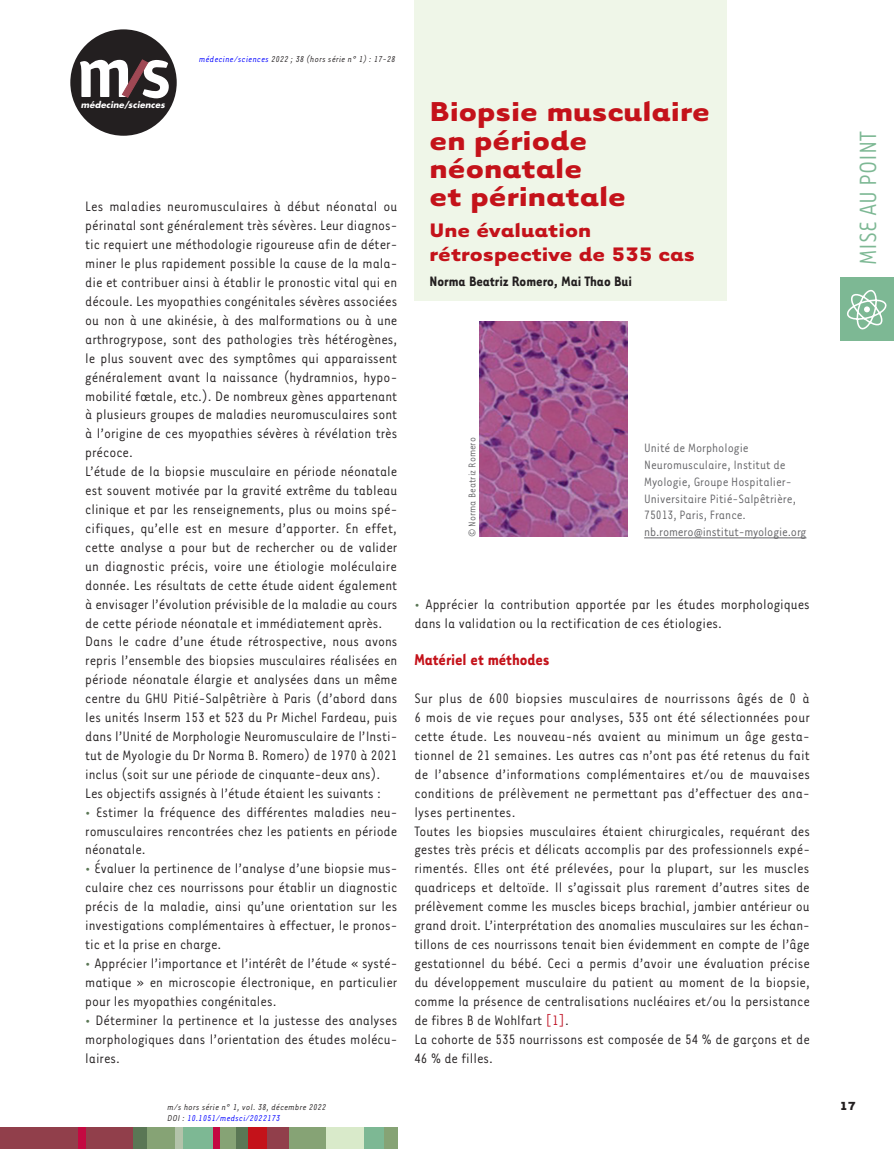
<style>
.page{position:relative;width:894px;height:1149px;background:#fff}
.page>*{position:absolute;margin:0;border:0;box-sizing:border-box;transform-origin:0 0}
.t1{font:700 31.5px/28.2px "Tarzana Wide";color:#c4121a}
.t2{font:27px "Tarzana Narrow";color:#7db894}
.t3{font:700 22.5px/24px "Tarzana Wide";color:#c4121a}
.t4{font:700 18px "Tarzana Narrow";color:#c4121a}
.t5{font:15.75px/18.9px "Tarzana Narrow";color:#231f20;text-align:justify}
.t6{font:700 15.75px "Tarzana Narrow";color:#231f20}
.t7{font:13.95px/17px "Tarzana Narrow";color:#636366}
.t8{font:700 13.5px "Tarzana Wide";color:#231f20}
.t9{font:11.25px "Tarzana Narrow";color:#636366}
.t10{font:italic 9.75px/11.7px "Tarzana Narrow";letter-spacing:.025em;color:#231f20}
.t11{font:italic 700 8.55px "Futura";letter-spacing:.01em;color:#fff}
.s1{color:#00f}
.s2{color:#5a7755}
.s3{color:#c11527}
</style>
<div class="page">
<div style="left:70px;top:29px;width:107px;height:107px;background:#231f20;border-radius:50%"></div>
<svg style="left:80px;top:60px;width:89px;height:38px"></svg>
<div style="left:0;top:1127px;width:134px;height:21px;background:#913f4b"></div>
<div style="left:235px;top:1127px;width:13px;height:21px;background:#5a7755"></div>
<div style="left:78px;top:1127px;width:7px;height:21px;background:#c40941"></div>
<div style="left:133px;top:1127px;width:22px;height:21px;background:#5a7755"></div>
<div style="left:147px;top:1127px;width:30px;height:21px;background:#86a375"></div>
<div style="left:175px;top:1127px;width:9px;height:21px;background:#b3c3aa"></div>
<div style="left:183px;top:1127px;width:30px;height:21px;background:#7db894"></div>
<div style="left:217px;top:1127px;width:19px;height:21px;background:#86a375"></div>
<div style="left:213px;top:1127px;width:6px;height:21px;background:#c40941"></div>
<div style="left:248px;top:1127px;width:27px;height:21px;background:#c4121a"></div>
<div style="left:287px;top:1127px;width:39px;height:21px;background:#86a375"></div>
<div style="left:267px;top:1127px;width:21px;height:21px;background:#913f4b"></div>
<div style="left:326px;top:1127px;width:38px;height:21px;background:#d9eaca"></div>
<div style="left:364px;top:1127px;width:20px;height:21px;background:#7db894"></div>
<div style="left:383px;top:1127px;width:14px;height:21px;background:#86a375"></div>
<div style="left:840px;top:277px;width:53px;height:63px;background:#7db894"></div>
<svg style="left:847px;top:290px;width:39px;height:39px"></svg>
<img style="left:479px;top:321px;width:148px;height:215px">
<hr style="left:644px;top:537px;width:162px;height:1px;background:#636366">
<div style="left:414px;top:0;width:312px;height:301px;background:#eff6e8"></div>
<p class="t11" style="left:81px;top:99px;width:85px">médecine/sciences</p>
<p class="t10" style="left:199px;top:53px;width:198px"><span class="s1">médecine/sciences</span> 2022 ; 38 (hors série n° 1) : 17-28</p>
<p class="t5" style="left:85px;top:196px;width:314px;text-align:left">Les maladies neuromusculaires à début néonatal ou périnatal sont généralement très sévères. Leur diagnos&shy;tic requiert une méthodologie rigoureuse afin de déter&shy;miner le plus rapidement possible la cause de la mala&shy;die et contribuer ainsi à établir le pronostic vital qui en découle. Les myopathies congénitales sévères associées ou non à une akinésie, à des malformations ou à une arthrogrypose, sont des pathologies très hétérogènes, le plus souvent avec des symptômes qui apparaissent généralement avant la naissance (hydramnios, hypo&shy;mobilité fœtale, etc.). De nombreux gènes appartenant à plusieurs groupes de maladies neuromusculaires sont à l’origine de ces myopathies sévères à révélation très précoce.<br>L’étude de la biopsie musculaire en période néonatale est souvent motivée par la gravité extrême du tableau clinique et par les renseignements, plus ou moins spé&shy;cifiques, qu’elle est en mesure d’apporter. En effet, cette analyse a pour but de rechercher ou de valider un diagnostic précis, voire une étiologie moléculaire donnée. Les résultats de cette étude aident également à envisager l’évolution prévisible de la maladie au cours de cette période néonatale et immédiatement après.<br>Dans le cadre d’une étude rétrospective, nous avons repris l’ensemble des biopsies musculaires réalisées en période néonatale élargie et analysées dans un même centre du GHU Pitié-Salpêtrière à Paris (d’abord dans les unités Inserm 153 et 523 du Pr Michel Fardeau, puis dans l’Unité de Morphologie Neuromusculaire de l’Insti&shy;tut de Myologie du Dr Norma B. Romero) de 1970 à 2021 inclus (soit sur une période de cinquante-deux ans).<br>Les objectifs assignés à l’étude étaient les suivants :</p>
<p class="t5" style="left:85px;top:801px;width:313px"><span class="s2">•</span> Estimer la fréquence des différentes maladies neu&shy;romusculaires rencontrées chez les patients en période néonatale.</p>
<p class="t5" style="left:85px;top:858px;width:313px"><span class="s2">•</span> Évaluer la pertinence de l’analyse d’une biopsie mus&shy;culaire chez ces nourrissons pour établir un diagnostic précis de la maladie, ainsi qu’une orientation sur les investigations complémentaires à effectuer, le pronos&shy;tic et la prise en charge.</p>
<p class="t5" style="left:85px;top:952px;width:313px"><span class="s2">•</span> Apprécier l’importance et l’intérêt de l’étude « systé&shy;matique » en microscopie électronique, en particulier pour les myopathies congénitales.</p>
<p class="t5" style="left:85px;top:1009px;width:313px"><span class="s2">•</span> Déterminer la pertinence et la justesse des analyses morphologiques dans l’orientation des études molécu&shy;laires.</p>
<p class="t10" style="left:167px;top:1100px;width:160px">m/s hors série n° 1, vol. 38, décembre 2022<br>DOI : <span class="s1">10.1051/medsci/2022173</span></p>
<h1 class="t1" style="left:429px;top:96px;width:282px">Biopsie musculaire en période néonatale<br>et périnatale</h1>
<h3 class="t3" style="left:429px;top:216px;width:267px">Une évaluation rétrospective de 535 cas</h3>
<p class="t6" style="left:429px;top:271px;width:204px">Norma Beatriz Romero, Mai Thao Bui</p>
<p class="t9" style="left:465px;top:537px;width:101px;rotate:-90deg">© Norma Beatriz Romero</p>
<p class="t7" style="left:644px;top:438px;width:164px">Unité de Morphologie<br>Neuromusculaire, Institut de<br>Myologie, Groupe Hospitalier-<br>Universitaire Pitié-Salpêtrière,<br>75013, Paris, France. nb.romero@institut-myologie.org</p>
<p class="t5" style="left:414px;top:593px;width:397px"><span class="s2">•</span> Apprécier la contribution apportée par les études morphologiques dans la validation ou la rectification de ces étiologies.</p>
<p class="t4" style="left:414px;top:648px;width:136px">Matériel et méthodes</p>
<p class="t5" style="left:414px;top:688px;width:397px;text-align:left">Sur plus de 600 biopsies musculaires de nourrissons âgés de 0 à 6 mois de vie reçues pour analyses, 535 ont été sélectionnées pour cette étude. Les nouveau-nés avaient au minimum un âge gesta&shy;tionnel de 21 semaines. Les autres cas n’ont pas été retenus du fait de l’absence d’informations complémentaires et/ou de mauvaises conditions de prélèvement ne permettant pas d’effectuer des ana&shy;lyses pertinentes.<br>Toutes les biopsies musculaires étaient chirurgicales, requérant des gestes très précis et délicats accomplis par des professionnels expé&shy;rimentés. Elles ont été prélevées, pour la plupart, sur les muscles quadriceps et deltoïde. Il s’agissait plus rarement d’autres sites de prélèvement comme les muscles biceps brachial, jambier antérieur ou grand droit. L’interprétation des anomalies musculaires sur les échan&shy;tillons de ces nourrissons tenait bien évidemment en compte de l’âge gestationnel du bébé. Ceci a permis d’avoir une évaluation précise du développement musculaire du patient au moment de la biopsie, comme la présence de centralisations nucléaires et/ou la persistance de fibres B de Wohlfart <span class="s3">[1]</span>.<br>La cohorte de 535 nourrissons est composée de 54 % de garçons et de 46 % de filles.</p>
<h2 class="t2" style="left:851px;top:265px;width:136px;rotate:-90deg">MISE AU POINT</h2>
<p class="t8" style="left:839px;top:1097px;width:18px">17</p>
</div>
